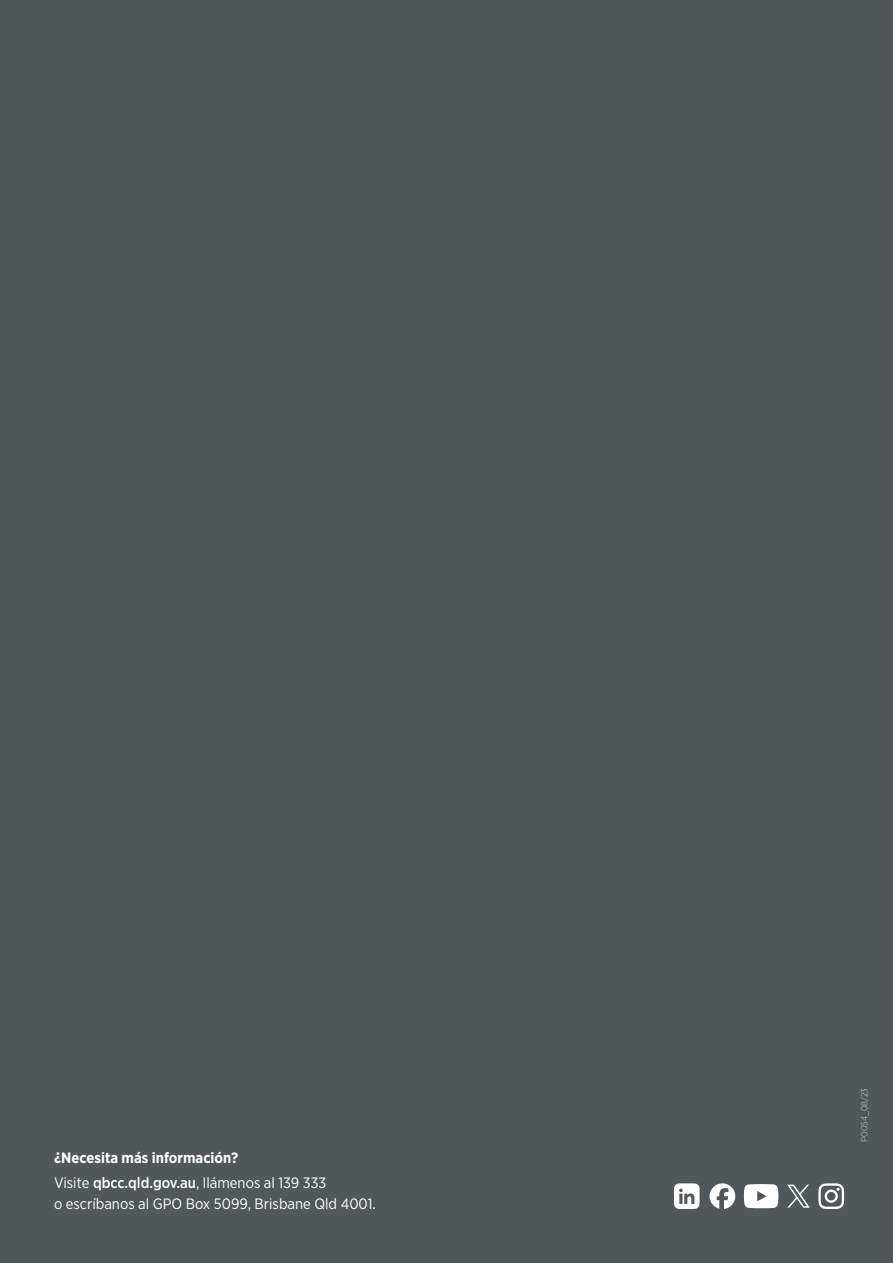
<style>
.page{position:relative;width:893px;height:1263px;background:#525759}
.page>*{position:absolute;margin:0;border:0;box-sizing:border-box;transform-origin:0 0}
.t1{font:15px/21px "Gotham Narrow";color:#fff}
.t2{font:700 15px "Gotham Narrow";color:#fff}
.t3{font:300 9px "Gotham Narrow";color:#bcccd6}
.s1{font-weight:500}
</style>
<div class="page">
<svg style="left:744px;top:1184px;width:34px;height:24px"></svg>
<svg style="left:787px;top:1185px;width:23px;height:23px"></svg>
<svg style="left:709px;top:1183px;width:26px;height:26px"></svg>
<svg style="left:674px;top:1183px;width:26px;height:26px"></svg>
<svg style="left:818px;top:1183px;width:26px;height:26px"></svg>
<p class="t2" style="left:54px;top:1148px;width:186px">¿Necesita más información?</p>
<p class="t1" style="left:54px;top:1172px;width:323px">Visite <span class="s1">qbcc.qld.gov.au</span>, llámenos al 139 333<br>o escríbanos al GPO Box 5099, Brisbane Qld 4001.</p>
<p class="t3" style="left:859px;top:1142px;width:56px;rotate:-90deg">P0054_08/23</p>
</div>
